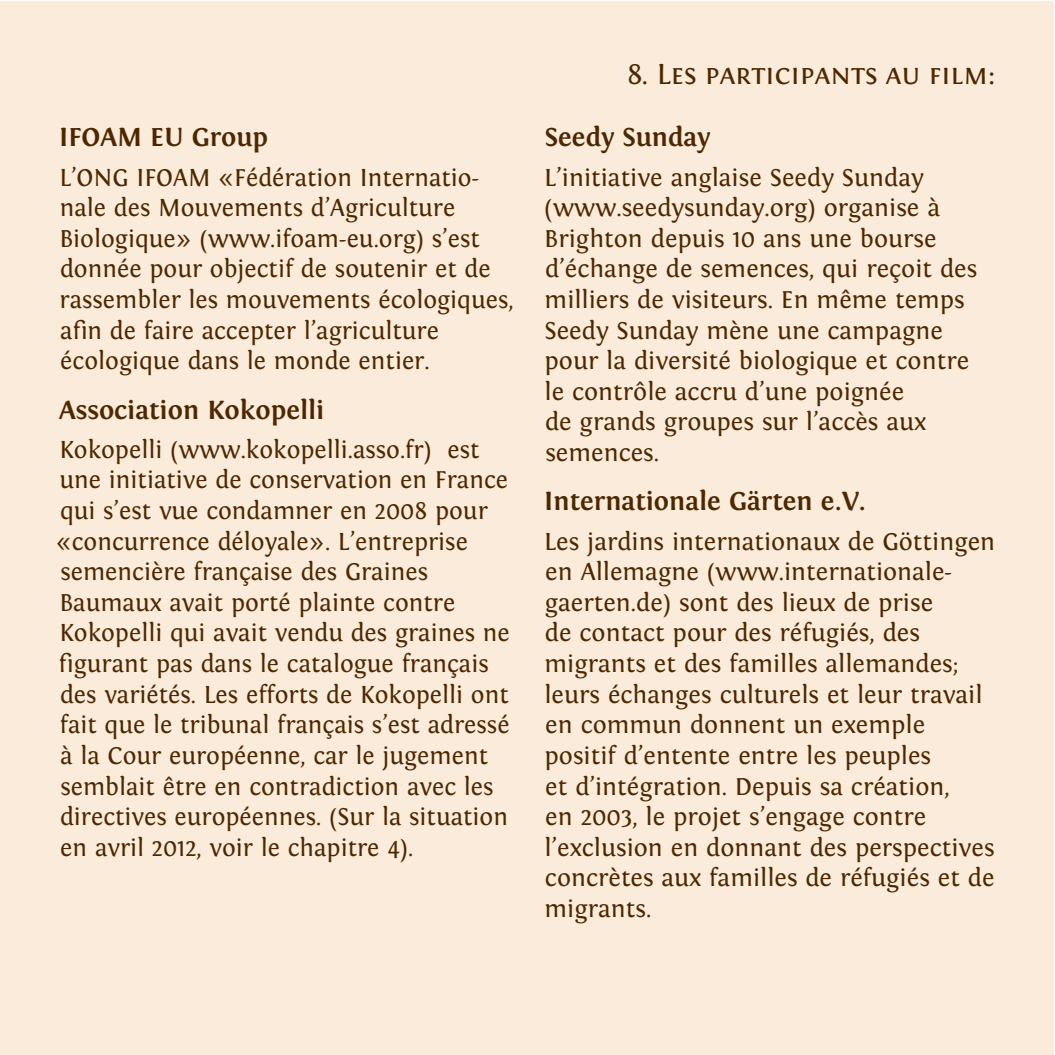
<style>
.page{position:relative;width:1055px;height:1055px;background:#fff}
.page>*{position:absolute;margin:0;border:0;box-sizing:border-box;transform-origin:0 0}
.t1{font:30px "Fontin Small Caps";color:#4d2700}
.t2{font:700 27px "Fontin";color:#4d2700}
.t3{font:25.5px/30.6px "Fontin";color:#4d2700}
</style>
<div class="page">
<div style="left:0;top:2px;width:1053px;height:1052px;background:#fbebda"></div>
<p class="t2" style="left:59px;top:122px;width:210px">IFOAM EU Group</p>
<p class="t3" style="left:59px;top:162px;width:456px">L’ONG IFOAM «Fédération Internatio&shy;nale des Mouvements d’Agriculture Biologique» (www.ifoam-eu.org) s’est donnée pour objectif de soutenir et de rassembler les mouvements écologiques, afin de faire accepter l’agriculture écologique dans le monde entier.</p>
<p class="t2" style="left:59px;top:394px;width:267px">Association Kokopelli</p>
<p class="t3" style="left:56px;top:434px;width:455px">Kokopelli (www.kokopelli.asso.fr) est une initiative de conservation en France qui s’est vue condamner en 2008 pour «concurrence déloyale». L’entreprise semencière française des Graines Baumaux avait porté plainte contre Kokopelli qui avait vendu des graines ne figurant pas dans le catalogue français des variétés. Les efforts de Kokopelli ont fait que le tribunal français s’est adressé à la Cour européenne, car le jugement semblait être en contradiction avec les directives européennes. (Sur la situation en avril 2012, voir le chapitre 4).</p>
<p class="t1" style="left:627px;top:57px;width:370px">8. Les participants au film:</p>
<p class="t2" style="left:545px;top:122px;width:167px">Seedy Sunday</p>
<p class="t3" style="left:544px;top:162px;width:434px">L’initiative anglaise Seedy Sunday (www.seedysunday.org) organise à<br>Brighton depuis 10 ans une bourse d’échange de semences, qui reçoit des milliers de visiteurs. En même temps<br>Seedy Sunday mène une campagne pour la diversité biologique et contre le contrôle accru d’une poignée<br>de grands groupes sur l’accès aux semences.</p>
<p class="t2" style="left:544px;top:486px;width:323px">Internationale Gärten e.V.</p>
<p class="t3" style="left:544px;top:526px;width:452px">Les jardins internationaux de Göttingen en Allemagne (www.internationale&shy;gaerten.de) sont des lieux de prise<br>de contact pour des réfugiés, des migrants et des familles allemandes; leurs échanges culturels et leur travail en commun donnent un exemple positif d’entente entre les peuples<br>et d’intégration. Depuis sa création,<br>en 2003, le projet s’engage contre l’exclusion en donnant des perspectives concrètes aux familles de réfugiés et de migrants.</p>
</div>
